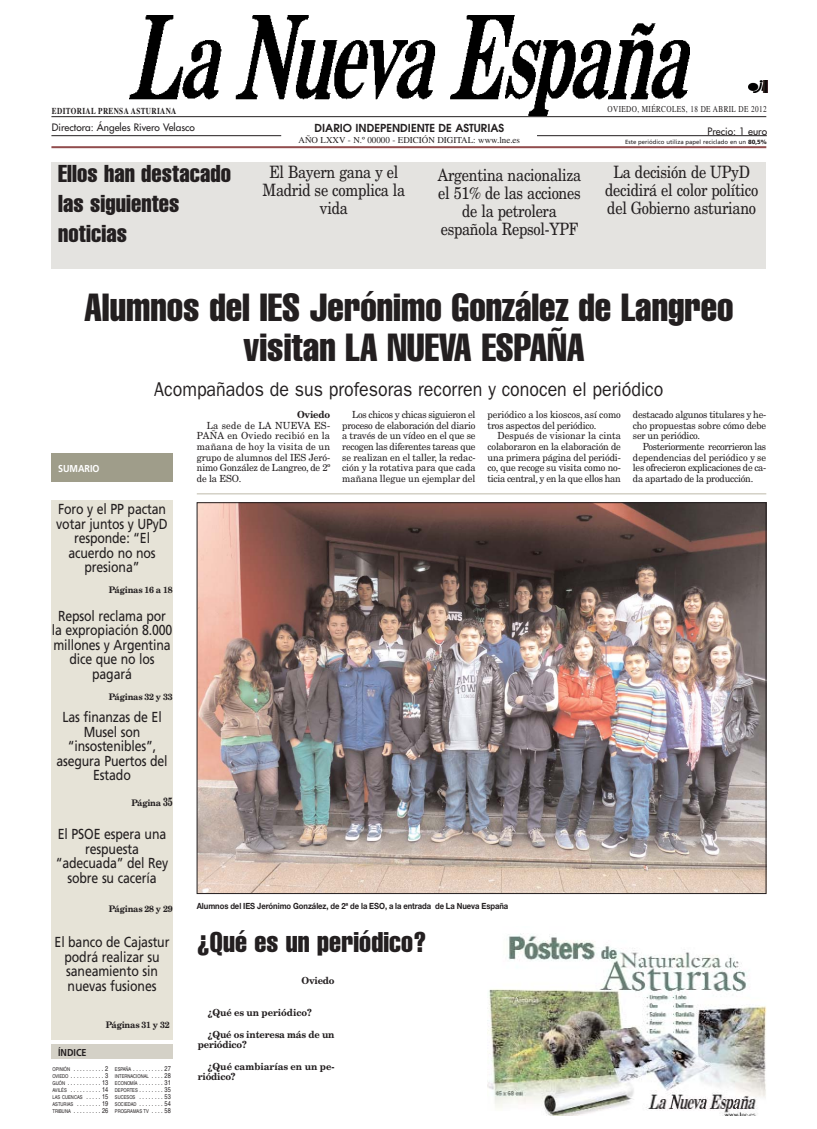
<style>
.page{position:relative;width:817px;height:1129px;background:#fff}
.page>*{position:absolute;margin:0;border:0;box-sizing:border-box;transform-origin:0 0}
.t1{font:extra-condensed 38.5px/40px "Helvetica";color:#231f20;text-align:center}
.t2{font:extra-condensed 28px "Helvetica";letter-spacing:.005em;color:#231f20}
.t3{font:extra-condensed 24px/30px "Helvetica";letter-spacing:.005em;color:#231f20}
.t4{font:20px "Franklin Gothic";color:#231f20;scale:.89 1}
.t5{font:17px/18px "New Century Schlbk";letter-spacing:-.015em;color:#231f20;text-align:center;scale:.85 1}
.t6{font:14.5px/14.5px "Frutiger";letter-spacing:-.01em;color:#231f20;text-align:center;scale:.85 1}
.t7{font:600 11px "Avant Garde";color:#231f20}
.t8{font:10px "Futura";color:#231f20}
.t9{font:700 10px "Frutiger";color:#fff;scale:.9 1}
.t10{font:700 10px "Frutiger";color:#231f20;scale:.9 1}
.t11{font:9.8px/10.7px "New Century Schlbk";letter-spacing:-.015em;color:#231f20;text-align:justify;scale:.95 1}
.t12{font:700 9.8px/21.4px "New Century Schlbk";letter-spacing:-.015em;color:#231f20;scale:.95 1}
.t13{font:700 9px "New Century Schlbk";letter-spacing:-.025em;color:#231f20;scale:.95 1}
.t14{font:9px "Times";color:#231f20}
.t15{font:9px "Times";letter-spacing:.05em;color:#231f20;scale:.8 1}
.t16{font:700 9px "Times";letter-spacing:.05em;color:#231f20;scale:.8 1}
.t17{font:700 8.5px "Helvetica Neue";letter-spacing:-.005em;color:#231f20;scale:.9 1}
.t18{font:7px/7px "Helvetica";color:#231f20;text-align:justify;scale:.8 1}
.t19{font:6px "Frutiger";color:#231f20}
.t20{font:5.2px "Helvetica";color:#231f20;scale:.8 1}
.s1{font-weight:900}
.s2{font-size:12px}
.s3{font-size:5.2px}
.s4{font-size:7px}
</style>
<div class="page">
<img style="left:129px;top:15px;width:560px;height:100px">
<div style="left:52px;top:103px;width:145px;height:12px;background:#fff"></div>
<div style="left:550px;top:102px;width:216px;height:12px;background:#fff"></div>
<hr style="left:51px;top:116px;width:715px;height:1px;background:#231f20">
<hr style="left:537px;top:135px;width:229px;height:1px;background:#231f20">
<hr style="left:51px;top:135px;width:230px;height:1px;background:#231f20">
<hr style="left:51px;top:146px;width:715px;height:2px;background:#914c4d">
<img style="left:748px;top:80px;width:19px;height:13px">
<div style="left:51px;top:162px;width:715px;height:106px;background:#e4e3e0"></div>
<hr style="left:197px;top:493px;width:569px;height:1px;background:#d4d1c7">
<div style="left:51px;top:500px;width:122px;height:539px;background:#e6e3d7"></div>
<div style="left:51px;top:453px;width:122px;height:29px;background:#9f9d8a"></div>
<div style="left:51px;top:1044px;width:122px;height:15px;background:#d4d1c7"></div>
<img style="left:199px;top:504px;width:565px;height:387px">
<img style="left:487px;top:933px;width:279px;height:181px">
<p class="t16" style="left:52px;top:107px;width:157px">EDITORIAL PRENSA ASTURIANA</p>
<p class="t15" style="left:607px;top:106px;width:200px">OVIEDO, MIÉRCOLES, 18 DE ABRIL DE 2012</p>
<p class="t8" style="left:52px;top:123px;width:144px">Directora: Ángeles Rivero Velasco</p>
<p class="t14" style="left:298px;top:137px;width:223px">AÑO LXXV - N.º 00000 - EDICIÓN DIGITAL: www.lne.es</p>
<p class="t7" style="left:314px;top:123px;width:191px">DIARIO INDEPENDIENTE DE ASTURIAS</p>
<h3 class="t5" style="left:262px;top:165px;width:169px">El Bayern gana y el<br>Madrid se complica la vida</h3>
<h3 class="t5" style="left:438px;top:167px;width:170px">Argentina nacionaliza el 51% de las acciones de la petrolera española Repsol-YPF</h3>
<h3 class="t5" style="left:605px;top:165px;width:182px">La decisión de UPyD decidirá el color político del Gobierno asturiano</h3>
<p class="t8" style="left:707px;top:126px;width:61px">Precio: 1 euro</p>
<p class="t19" style="left:625px;top:140px;width:143px">Este periódico utiliza papel reciclado en un <span class="s1">80,5%</span></p>
<h3 class="t3" style="left:58px;top:160px;width:174px">Ellos han destacado las siguientes noticias</h3>
<h1 class="t1" style="left:84px;top:290px;width:651px">Alumnos del IES Jerónimo González de Langreo visitan LA NUEVA ESPAÑA</h1>
<p class="t9" style="left:58px;top:464px;width:48px">SUMARIO</p>
<h3 class="t4" style="left:154px;top:382px;width:573px">Acompañados de sus profesoras recorren y conocen el periódico</h3>
<p class="t12" style="left:297px;top:404px;width:36px">Oviedo</p>
<p class="t11" style="left:197px;top:420px;width:142px;text-indent:10px">La sede de LA NUEVA ES-PAÑA en Oviedo recibió en la mañana de hoy la visita de un grupo de alumnos del IES Jeró&shy;nimo González de Langreo, de 2º de la ESO.</p>
<p class="t11" style="left:342px;top:410px;width:142px;text-indent:10px">Los chicos y chicas siguieron el proceso de elaboración del diario a través de un vídeo en el que se recogen las diferentes tareas que se realizan en el taller, la redac&shy;ción y la rotativa para que cada mañana llegue un ejemplar del</p>
<p class="t11" style="left:487px;top:410px;width:142px">periódico a los kioscos, así como tros aspectos del periódico.</p>
<p class="t11" style="left:487px;top:431px;width:142px;text-indent:10px">Después de visionar la cinta colaboraron en la elaboración de una primera página del periódi&shy;co, que recoge su visita como no&shy;ticia central, y en la que ellos han</p>
<p class="t11" style="left:633px;top:410px;width:142px">destacado algunos titulares y he&shy;cho propuestas sobre cómo debe ser un periódico.</p>
<p class="t11" style="left:633px;top:442px;width:142px;text-indent:10px">Posteriormente recorrieron las dependencias del periódico y se les ofrecieron explicaciones de ca&shy;da apartado de la producción.</p>
<h3 class="t6" style="left:56px;top:503px;width:133px">Foro y el PP pactan votar juntos y UPyD responde: “El acuerdo no nos presiona”</h3>
<p class="t13" style="left:109px;top:586px;width:69px">Páginas 16 a 18</p>
<h3 class="t6" style="left:52px;top:609px;width:143px">Repsol reclama por la expropiación 8.000 millones y Argentina dice que no los pagará</h3>
<p class="t13" style="left:109px;top:693px;width:69px">Páginas 32 y 33</p>
<h3 class="t6" style="left:56px;top:711px;width:132px">Las finanzas de El<br>Musel son “insostenibles”, asegura Puertos del<br>Estado</h3>
<p class="t13" style="left:131px;top:799px;width:45px">Página <span class="s2">35</span></p>
<h3 class="t6" style="left:56px;top:828px;width:134px">El PSOE espera una respuesta “adecuada” del Rey sobre su cacería</h3>
<p class="t13" style="left:109px;top:905px;width:69px">Páginas 28 y 29</p>
<h3 class="t6" style="left:55px;top:935px;width:137px">El banco de Cajastur podrá realizar su saneamiento sin nuevas fusiones</h3>
<p class="t13" style="left:106px;top:1021px;width:69px">Páginas 31 y 32</p>
<p class="t10" style="left:58px;top:1048px;width:33px">ÍNDICE</p>
<p class="t18" style="left:52px;top:1065px;width:71px"><span class="s3">OPINIÓN</span> . . . . . . . . . . 2<br><span class="s3">OVIEDO</span> . . . . . . . . . . . 3<br><span class="s3">GIJÓN</span> . . . . . . . . . . . 13<br><span class="s3">AVILÉS</span> . . . . . . . . . . 14</p>
<p class="t20" style="left:52px;top:1094px;width:71px">LAS CUENCAS <span class="s4">. . . . . 15</span></p>
<p class="t18" style="left:52px;top:1100px;width:71px"><span class="s3">ASTURIAS</span> . . . . . . . . 19<br><span class="s3">TRIBUNA</span> . . . . . . . . . 26</p>
<p class="t18" style="left:115px;top:1065px;width:71px"><span class="s3">ESPAÑA</span> . . . . . . . . . . 27</p>
<p class="t20" style="left:115px;top:1073px;width:71px">INTERNACIONAL <span class="s4">. . . . 28</span></p>
<p class="t18" style="left:115px;top:1079px;width:71px"><span class="s3">ECONOMÍA</span> . . . . . . . . 31<br><span class="s3">DEPORTES</span> . . . . . . . . 35<br><span class="s3">SUCESOS</span> . . . . . . . . 53<br><span class="s3">SOCIEDAD</span> . . . . . . . . 54</p>
<p class="t20" style="left:115px;top:1108px;width:71px">PROGRAMAS TV <span class="s4">. . . . 58</span></p>
<p class="t17" style="left:197px;top:903px;width:347px">Alumnos del IES Jerónimo González, de 2ª de la ESO, a la entrada de La Nueva España</p>
<h2 class="t2" style="left:197px;top:932px;width:231px">¿Qué es un periódico?</h2>
<p class="t12" style="left:301px;top:970px;width:36px">Oviedo</p>
<p class="t12" style="left:208px;top:1002px;width:135px">¿Qué es un periódico? ¿Qué os interesa más de un</p>
<p class="t12" style="left:208px;top:1034px;width:135px;text-indent:-10px">periódico?<br>¿Qué cambiarías en un pe-</p>
<p class="t12" style="left:198px;top:1066px;width:41px">riódico?</p>
</div>
